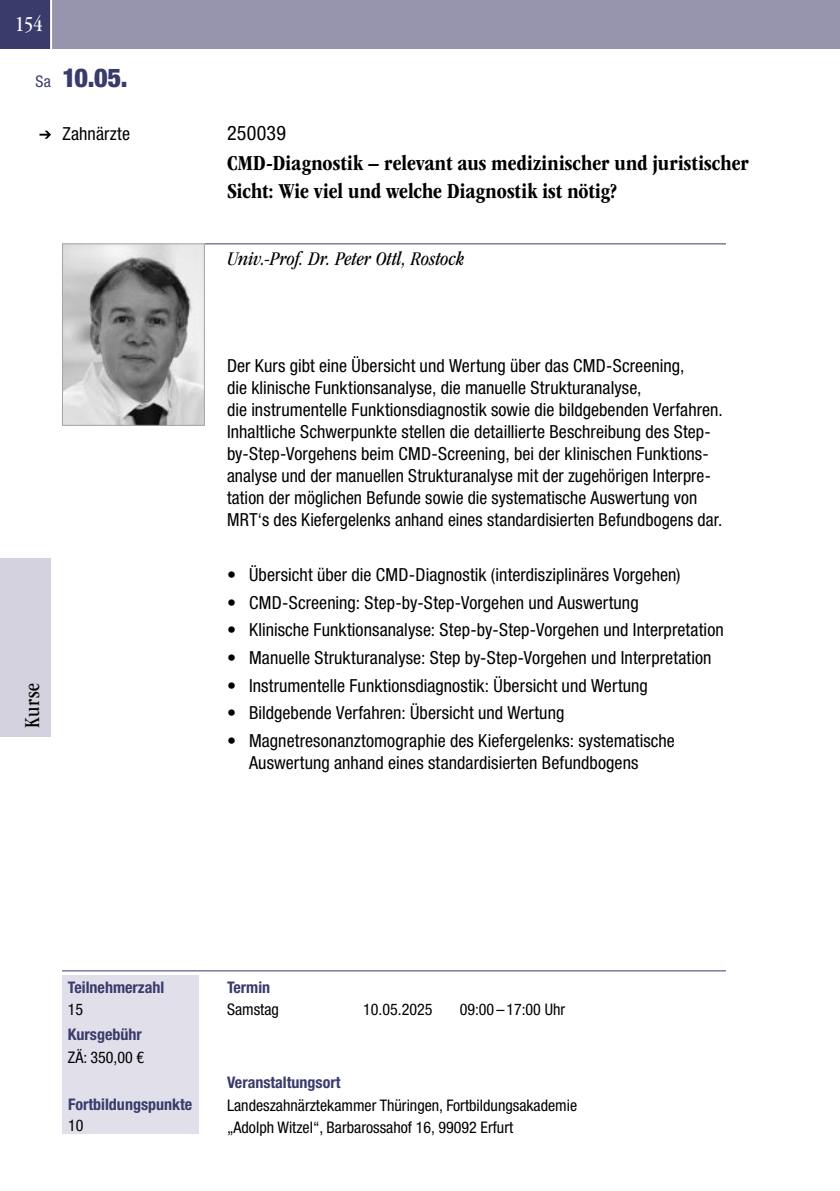
<style>
.page{position:relative;width:840px;height:1191px;background:#fff}
.page>*{position:absolute;margin:0;border:0;box-sizing:border-box;transform-origin:0 0}
.t1{font:900 condensed 26px "Helvetica Neue LT Std";color:#393b6b}
.t2{font:700 condensed 22px/28px "ITC Garamond Std";color:#000}
.t3{font:condensed 22px "ITC Garamond Std";color:#000}
.t4{font:condensed 22px "ITC Garamond Std";color:#fff}
.t5{font:italic condensed 20px "ITC Garamond Std";letter-spacing:.005em;color:#000}
.t6{font:condensed 20px "Helvetica Neue LT Std";letter-spacing:.015em;color:#000}
.t7{font:condensed 18px/22px "Helvetica Neue LT Std";letter-spacing:.005em;color:#000}
.t8{font:condensed 16px/22px "Helvetica Neue LT Std";color:#000}
.t9{font:700 condensed 16px "Helvetica Neue LT Std";color:#393b6b}
.t10{font:condensed 16px "Helvetica Neue LT Std";color:#393b6b}
</style>
<div class="page">
<div style="left:62px;top:975px;width:136px;height:159px;background:#e0dfea"></div>
<hr style="left:839px;top:0;width:1px;height:48px;background:#9794ae">
<svg style="left:39px;top:131px;width:12px;height:8px"></svg>
<div style="left:0;top:0;width:839px;height:48px;background:#9794ae"></div>
<div style="left:0;top:0;width:51px;height:48px;background:#393b6b"></div>
<hr style="left:50px;top:0;width:2px;height:51px;background:#fff">
<div style="left:0;top:558px;width:51px;height:178px;background:#d4d2de"></div>
<hr style="left:62px;top:970px;width:663px;height:1px;background:#393b6b">
<hr style="left:62px;top:243px;width:663px;height:1px;background:#393b6b">
<img style="left:64px;top:245px;width:139px;height:179px">
<div style="left:62px;top:243px;width:143px;height:183px;border:1px solid #a4a5a5"></div>
<p class="t4" style="left:15px;top:12px;width:29px">154</p>
<p class="t10" style="left:36px;top:72px;width:17px">Sa</p>
<h1 class="t1" style="left:62px;top:61px;width:67px">10.05.</h1>
<p class="t7" style="left:62px;top:122px;width:69px">Zahnärzte</p>
<p class="t6" style="left:227px;top:121px;width:60px">250039</p>
<p class="t2" style="left:227px;top:149px;width:523px">CMD-Diagnostik – relevant aus medizinischer und juristischer<br>Sicht: Wie viel und welche Diagnostik ist nötig?</p>
<p class="t5" style="left:227px;top:248px;width:239px">Univ.-Prof. Dr. Peter Ottl, Rostock</p>
<p class="t3" style="left:20px;top:727px;width:46px;rotate:-90deg">Kurse</p>
<p class="t7" style="left:227px;top:354px;width:497px">Der Kurs gibt eine Übersicht und Wertung über das CMD-Screening,<br>die klinische Funktionsanalyse, die manuelle Strukturanalyse,<br>die instrumentelle Funktionsdiagnostik sowie die bildgebenden Verfahren.<br>Inhaltliche Schwerpunkte stellen die detaillierte Beschreibung des Step&shy;by-Step-Vorgehens beim CMD-Screening, bei der klinischen Funktions&shy;analyse und der manuellen Strukturanalyse mit der zugehörigen Interpre&shy;tation der möglichen Befunde sowie die systematische Auswertung von MRT‘s des Kiefergelenks anhand eines standardisierten Befundbogens dar.</p>
<p class="t7" style="left:227px;top:563px;width:455px">• Übersicht über die CMD-Diagnostik (interdisziplinäres Vorgehen)</p>
<p class="t7" style="left:227px;top:591px;width:413px">• CMD-Screening: Step-by-Step-Vorgehen und Auswertung</p>
<p class="t7" style="left:227px;top:619px;width:498px">• Klinische Funktionsanalyse: Step-by-Step-Vorgehen und Interpretation</p>
<p class="t7" style="left:227px;top:646px;width:486px">• Manuelle Strukturanalyse: Step by-Step-Vorgehen und Interpretation</p>
<p class="t7" style="left:227px;top:674px;width:422px">• Instrumentelle Funktionsdiagnostik: Übersicht und Wertung</p>
<p class="t7" style="left:227px;top:702px;width:339px">• Bildgebende Verfahren: Übersicht und Wertung</p>
<p class="t7" style="left:249px;top:729px;width:427px;text-indent:-22px">• Magnetresonanztomographie des Kiefergelenks: systematische<br>Auswertung anhand eines standardisierten Befundbogens</p>
<p class="t9" style="left:68px;top:977px;width:98px">Teilnehmerzahl</p>
<p class="t9" style="left:227px;top:977px;width:45px">Termin</p>
<p class="t9" style="left:68px;top:1024px;width:75px">Kursgebühr</p>
<p class="t8" style="left:68px;top:998px;width:17px">15</p>
<p class="t8" style="left:227px;top:998px;width:53px">Samstag</p>
<p class="t8" style="left:363px;top:998px;width:71px">10.05.2025</p>
<p class="t8" style="left:459px;top:998px;width:107px">09:00–17:00 Uhr</p>
<p class="t8" style="left:68px;top:1046px;width:78px">ZÄ: 350,00 €</p>
<p class="t9" style="left:68px;top:1094px;width:126px">Fortbildungspunkte</p>
<p class="t8" style="left:68px;top:1114px;width:17px">10</p>
<p class="t9" style="left:227px;top:1072px;width:115px">Veranstaltungsort</p>
<p class="t8" style="left:227px;top:1093px;width:351px">Landeszahnärztekammer Thüringen, Fortbildungsakademie „Adolph Witzel“, Barbarossahof 16, 99092 Erfurt</p>
</div>
